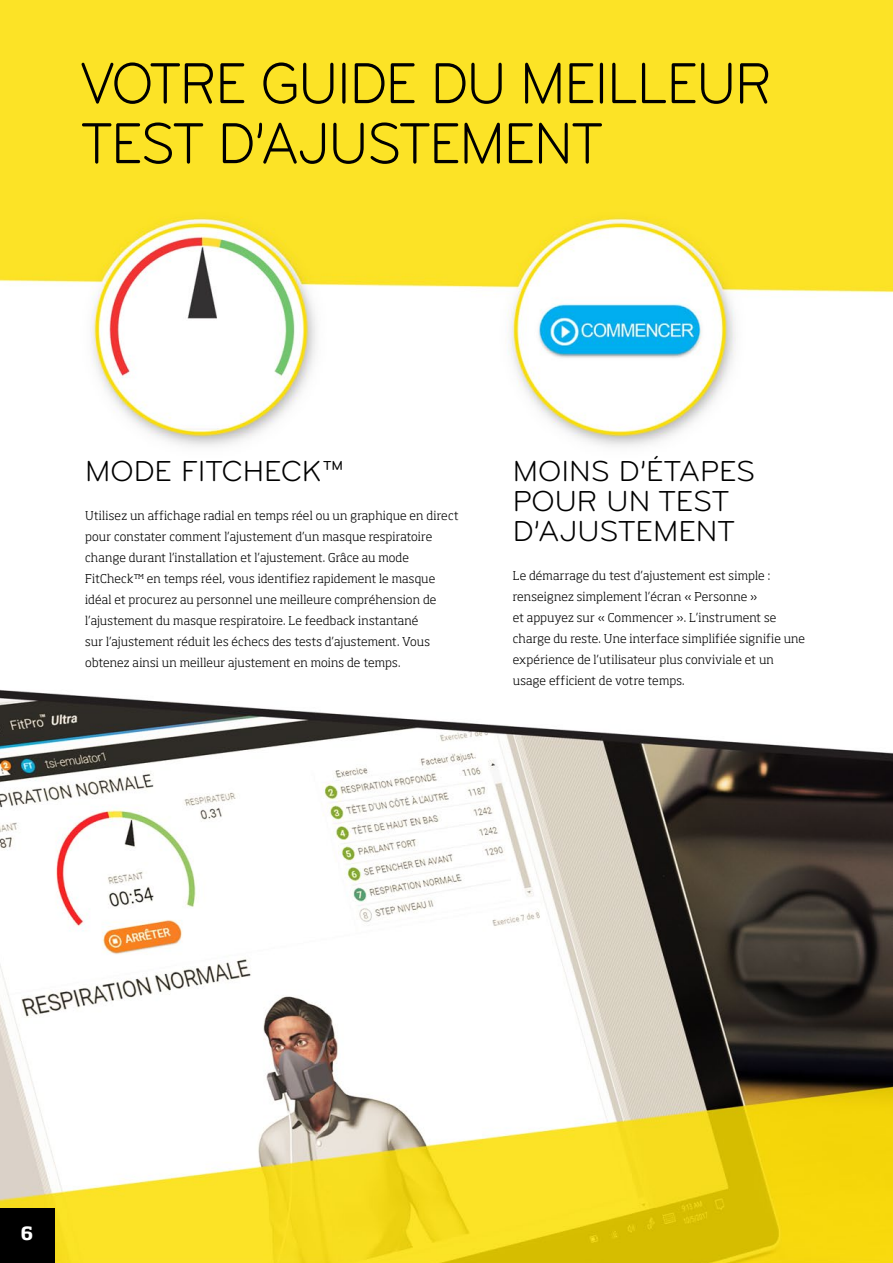
<style>
.page{position:relative;width:893px;height:1263px;background:#fff}
.page>*{position:absolute;margin:0;border:0;box-sizing:border-box;transform-origin:0 0}
.t1{font:60px/60px "Bryant";letter-spacing:-.025em;color:#000;scale:.9 1}
.t2{font:30px/30px "Bryant";color:#000}
.t3{font:700 18px "Soho Std";color:#fff}
.t4{font:300 12px/21px "Soho Std";letter-spacing:.01em;color:#000}
</style>
<div class="page">
<img style="left:0;top:0;width:893px;height:1263px">
<div style="left:0;top:1209px;width:54px;height:54px;background:#000"></div>
<h1 class="t1" style="left:81px;top:54px;width:769px">VOTRE GUIDE DU MEILLEUR<br>TEST D’AJUSTEMENT</h1>
<h2 class="t2" style="left:85px;top:457px;width:260px">MODE FITCHECK™</h2>
<p class="t4" style="left:85px;top:505px;width:375px">Utilisez un affichage radial en temps réel ou un graphique en direct pour constater comment l’ajustement d’un masque respiratoire change durant l’installation et l’ajustement. Grâce au mode FitCheck™ en temps réel, vous identifiez rapidement le masque idéal et procurez au personnel une meilleure compréhension de l’ajustement du masque respiratoire. Le feedback instantané<br>sur l’ajustement réduit les échecs des tests d’ajustement. Vous obtenez ainsi un meilleur ajustement en moins de temps.</p>
<h2 class="t2" style="left:513px;top:457px;width:244px">MOINS D’ÉTAPES<br>POUR UN TEST<br>D’AJUSTEMENT</h2>
<p class="t4" style="left:513px;top:565px;width:294px">Le démarrage du test d’ajustement est simple : renseignez simplement l’écran « Personne »<br>et appuyez sur « Commencer ». L’instrument se charge du reste. Une interface simplifiée signifie une expérience de l’utilisateur plus conviviale et un usage efficient de votre temps.</p>
<h3 class="t3" style="left:21px;top:1222px;width:14px">6</h3>
</div>
